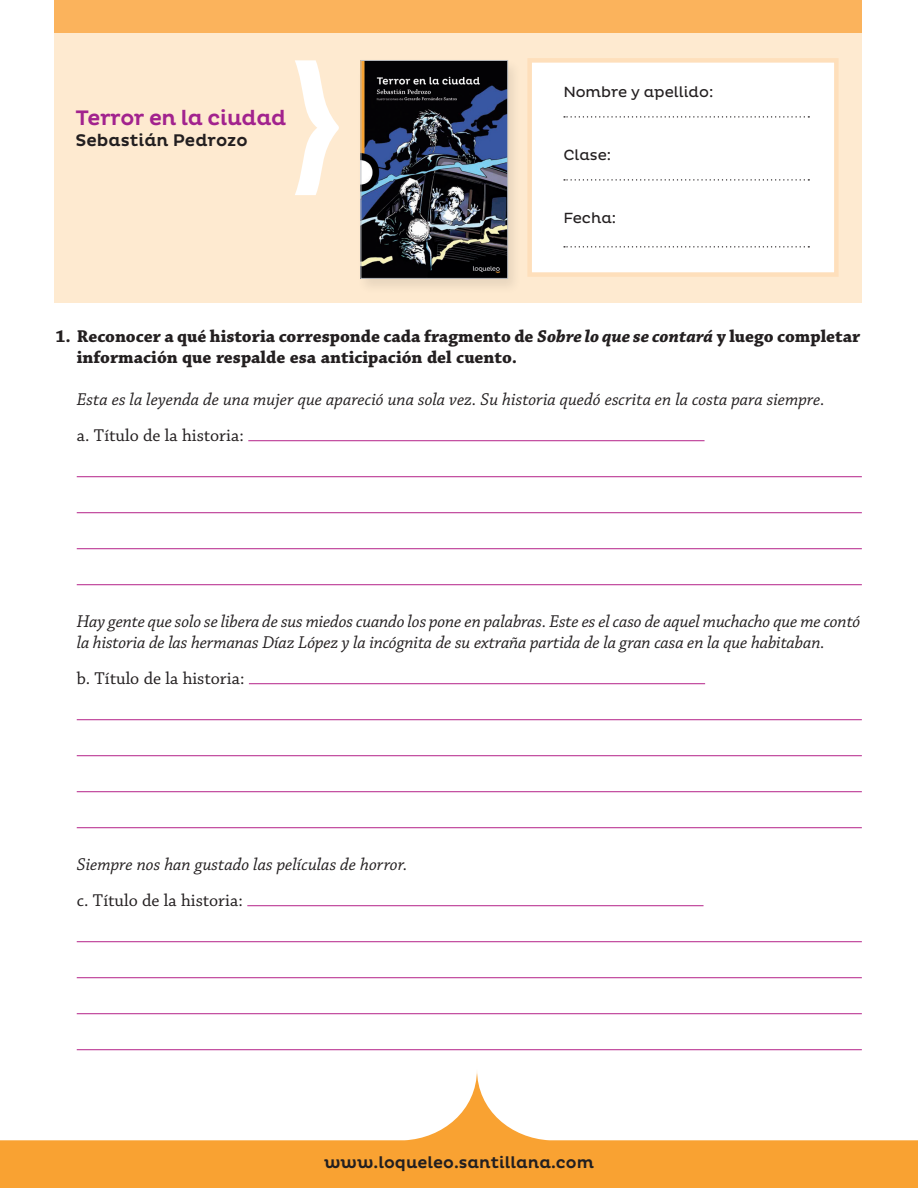
<style>
.page{position:relative;width:918px;height:1188px;background:#fff}
.page>*{position:absolute;margin:0;border:0;box-sizing:border-box;transform-origin:0 0}
.t1{font:500 21.3px "Pluto";letter-spacing:-.02em;color:#a2238e}
.t2{font:italic 18px/21px "Chaparral Pro";letter-spacing:-.005em;color:#231f20}
.t3{font:700 18px/21px "Chaparral Pro";color:#231f20}
.t4{font:18px "Chaparral Pro";color:#231f20}
.t5{font:500 17.25px "Pluto";color:#231f20}
.t6{font:500 16.5px "Pluto";color:#231f20}
.t7{font:15px "Pluto";color:#231f20}
.s1{font-style:italic}
</style>
<div class="page">
<hr style="left:248px;top:440px;width:457px;height:1px;background:#bc3b96">
<hr style="left:77px;top:476px;width:785px;height:1px;background:#bc3b96">
<hr style="left:77px;top:512px;width:785px;height:1px;background:#bc3b96">
<hr style="left:77px;top:548px;width:785px;height:1px;background:#bc3b96">
<hr style="left:77px;top:584px;width:785px;height:1px;background:#bc3b96">
<hr style="left:249px;top:683px;width:456px;height:1px;background:#bc3b96">
<hr style="left:77px;top:719px;width:785px;height:1px;background:#bc3b96">
<hr style="left:77px;top:755px;width:785px;height:1px;background:#bc3b96">
<hr style="left:77px;top:791px;width:785px;height:1px;background:#bc3b96">
<hr style="left:77px;top:827px;width:785px;height:1px;background:#bc3b96">
<hr style="left:247px;top:905px;width:457px;height:1px;background:#bc3b96">
<hr style="left:77px;top:941px;width:785px;height:1px;background:#bc3b96">
<hr style="left:77px;top:977px;width:785px;height:1px;background:#bc3b96">
<hr style="left:77px;top:1013px;width:785px;height:1px;background:#bc3b96">
<hr style="left:77px;top:1049px;width:785px;height:1px;background:#bc3b96">
<div style="left:54px;top:0;width:808px;height:303px;background:#feead0"></div>
<div style="left:357px;top:58px;width:165px;height:236px;background:#231f20;opacity:.1"></div>
<img style="left:363px;top:62px;width:143px;height:215px">
<div style="left:361px;top:60px;width:147px;height:219px;border:1px solid #bcbdc0"></div>
<svg style="left:295px;top:60px;width:44px;height:135px"></svg>
<svg style="left:0;top:1072px;width:918px;height:116px"></svg>
<div style="left:530px;top:60px;width:306px;height:215px;background:#fff"></div>
<svg style="left:564px;top:116px;width:245px;height:2px"></svg>
<svg style="left:564px;top:179px;width:245px;height:2px"></svg>
<svg style="left:564px;top:246px;width:245px;height:2px"></svg>
<div style="left:527px;top:58px;width:312px;height:219px;border:4px solid #fedfbb"></div>
<div style="left:54px;top:0;width:808px;height:33px;background:#fbb35c"></div>
<p class="t1" style="left:76px;top:106px;width:212px">Terror en la ciudad</p>
<p class="t5" style="left:76px;top:131px;width:173px">Sebastián Pedrozo</p>
<p class="t7" style="left:563px;top:83px;width:152px">Nombre y apellido:</p>
<p class="t7" style="left:563px;top:146px;width:49px">Clase:</p>
<p class="t7" style="left:563px;top:209px;width:54px">Fecha:</p>
<p class="t3" style="left:77px;top:327px;width:785px;text-indent:-21px">1. Reconocer a qué historia corresponde cada fragmento de <span class="s1">Sobre lo que se contará</span> y luego completar información que respalde esa anticipación del cuento.</p>
<p class="t2" style="left:77px;top:390px;width:749px">Esta es la leyenda de una mujer que apareció una sola vez. Su historia quedó escrita en la costa para siempre.</p>
<p class="t4" style="left:77px;top:426px;width:169px">a. Título de la historia:</p>
<p class="t2" style="left:77px;top:612px;width:785px">Hay gente que solo se libera de sus miedos cuando los pone en palabras. Este es el caso de aquel muchacho que me contó la historia de las hermanas Díaz López y la incógnita de su extraña partida de la gran casa en la que habitaban.</p>
<p class="t4" style="left:77px;top:669px;width:169px">b. Título de la historia:</p>
<p class="t2" style="left:77px;top:855px;width:332px">Siempre nos han gustado las películas de horror.</p>
<p class="t4" style="left:77px;top:891px;width:168px">c. Título de la historia:</p>
<p class="t6" style="left:324px;top:1153px;width:271px">www.loqueleo.santillana.com</p>
</div>
